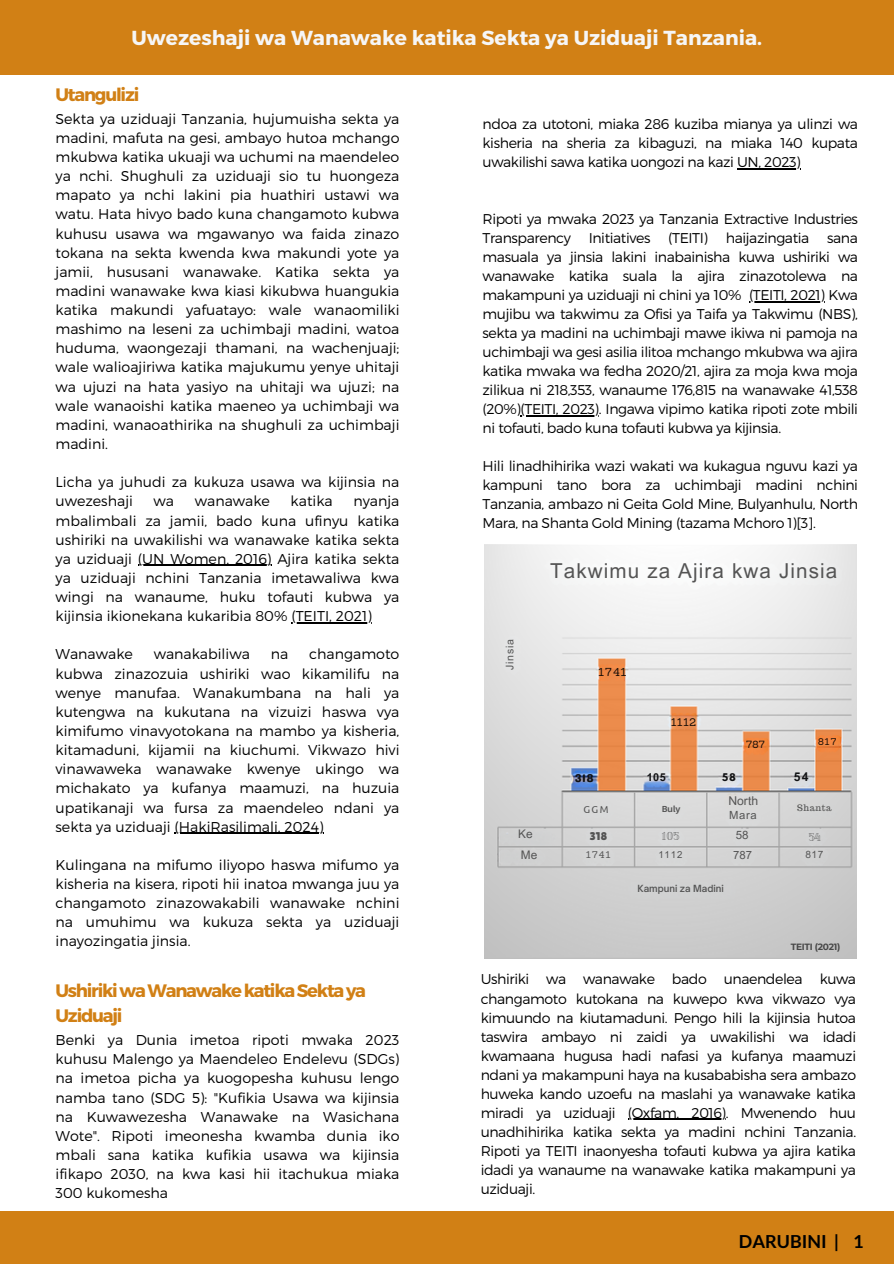
<style>
.page{position:relative;width:894px;height:1264px;background:#fff}
.page>*{position:absolute;margin:0;border:0;box-sizing:border-box;transform-origin:0 0}
.t1{font:20.55px "Arial MT Pro";letter-spacing:.055em;color:#545454}
.t2{font:700 20.25px "Montserrat";color:#f6f6f6}
.t3{font:700 18px/24.8px "Montserrat";letter-spacing:-.07em;color:#d18015}
.t4{font:700 18px "Lato";color:#000}
.t5{font:300 14.25px/19.2px "Montserrat";color:#000;text-align:justify}
.t6{font:300 14.1px/19px "Montserrat";letter-spacing:-.03em;color:#000;text-align:justify}
.t7{font:12.15px "Arial MT Pro";color:#545454}
.t8{font:700 12.15px "Arial MT Pro";color:#111214}
.t9{font:11.85px "Arial MT Pro";color:#545454}
.t10{font:11.55px "Cheque";color:#545454}
.t11{font:11.55px "Arial MT Pro";color:#545454}
.t12{font:11.4px "Cheque";color:#545454}
.t13{font:11.25px "Arial MT Pro";letter-spacing:.06em;color:#545454}
.t14{font:11.25px "Sanchez";color:#170d07}
.t15{font:11.25px "Lilita One";color:#545454}
.t16{font:11.1px "Genty Sans";color:#111214}
.t17{font:700 10.95px "Arial MT Pro";color:#111214}
.t18{font:10.8px "Sanchez";color:#170d07}
.t19{font:10.5px "Arial MT Pro";letter-spacing:.065em;color:#545454}
.t20{font:10.05px "Sanchez";color:#170d07}
.t21{font:10.05px "Ubuntu";color:#545454}
.t22{font:10.05px "Arial MT Pro";color:#545454}
.t23{font:9.75px "Arial MT Pro";color:#545454}
.t24{font:600 9.45px "Open Sauce One";color:#545454}
.t25{font:9.45px "Sanchez";color:#545454}
.t26{font:9.45px "Sanchez";color:#170d07}
.t27{font:9.45px "Hussar Bd";color:#111214}
.t28{font:700 9px "Montserrat";letter-spacing:-.03em;color:#474747}
.t29{font:8.85px "Trocchi";letter-spacing:.045em;color:#545454}
.t30{font:700 8.7px "Aileron";color:#545454}
</style>
<div class="page">
<div style="left:0;top:1210px;width:893px;height:53px;background:#d18015"></div>
<div style="left:0;top:0;width:893px;height:75px;background:#d18015"></div>
<img style="left:484px;top:545px;width:371px;height:413px">
<hr style="left:138px;top:565px;width:133px;height:1px;background:#000">
<hr style="left:291px;top:622px;width:81px;height:1px;background:#000">
<hr style="left:175px;top:832px;width:148px;height:2px;background:#000">
<hr style="left:736px;top:168px;width:64px;height:1px;background:#000">
<hr style="left:748px;top:301px;width:76px;height:1px;background:#000">
<hr style="left:520px;top:415px;width:78px;height:1px;background:#000">
<hr style="left:627px;top:1118px;width:98px;height:1px;background:#000">
<h1 class="t2" style="left:131px;top:25px;width:632px">Uwezeshaji wa Wanawake katika Sekta ya Uziduaji Tanzania.</h1>
<p class="t3" style="left:55px;top:82px;width:85px">Utangulizi</p>
<h5 class="t5" style="left:55px;top:108px;width:345px">Sekta ya uziduaji Tanzania, hujumuisha sekta ya madini, mafuta na gesi, ambayo hutoa mchango mkubwa katika ukuaji wa uchumi na maendeleo ya nchi. Shughuli za uziduaji sio tu huongeza mapato ya nchi lakini pia huathiri ustawi wa watu. Hata hivyo bado kuna changamoto kubwa kuhusu usawa wa mgawanyo wa faida zinazo tokana na sekta kwenda kwa makundi yote ya jamii, hususani wanawake. Katika sekta ya madini wanawake kwa kiasi kikubwa huangukia katika makundi yafuatayo: wale wanaomiliki mashimo na leseni za uchimbaji madini, watoa huduma, waongezaji thamani, na wachenjuaji; wale walioajiriwa katika majukumu yenye uhitaji wa ujuzi na hata yasiyo na uhitaji wa ujuzi; na wale wanaoishi katika maeneo ya uchimbaji wa madini, wanaoathirika na shughuli za uchimbaji madini.</h5>
<h5 class="t5" style="left:55px;top:472px;width:345px">Licha ya juhudi za kukuza usawa wa kijinsia na uwezeshaji</h5>
<h5 class="t5" style="left:154px;top:491px;width:22px">wa</h5>
<h5 class="t5" style="left:195px;top:491px;width:77px">wanawake</h5>
<h5 class="t5" style="left:290px;top:491px;width:44px">katika</h5>
<h5 class="t5" style="left:55px;top:491px;width:345px;text-indent:298px">nyanja mbalimbali za jamii, bado kuna ufinyu katika ushiriki na uwakilishi wa wanawake katika sekta ya uziduaji (UN Women, 2016) Ajira katika sekta</h5>
<h5 class="t5" style="left:55px;top:567px;width:345px">ya uziduaji nchini Tanzania imetawaliwa kwa wingi na wanaume, huku tofauti kubwa ya kijinsia ikionekana kukaribia 80% (TEITI, 2021)</h5>
<h5 class="t5" style="left:55px;top:644px;width:79px">Wanawake</h5>
<h5 class="t5" style="left:154px;top:644px;width:98px">wanakabiliwa</h5>
<h5 class="t5" style="left:271px;top:644px;width:19px">na</h5>
<h5 class="t5" style="left:55px;top:644px;width:345px;text-indent:253px">changamoto kubwa zinazozuia ushiriki wao kikamilifu na wenye manufaa. Wanakumbana na hali ya kutengwa na kukutana na vizuizi haswa vya kimifumo vinavyotokana na mambo ya kisheria, kitamaduni, kijamii na kiuchumi. Vikwazo hivi vinawaweka wanawake kwenye ukingo wa michakato ya kufanya maamuzi, na huzuia upatikanaji wa fursa za maendeleo ndani ya sekta ya uziduaji (HakiRasilimali, 2024)</h5>
<h5 class="t5" style="left:55px;top:854px;width:345px">Kulingana na mifumo iliyopo haswa mifumo ya kisheria na kisera, ripoti hii inatoa mwanga juu ya changamoto zinazowakabili wanawake nchini na umuhimu wa kukuza sekta ya uziduaji inayozingatia jinsia.</h5>
<h6 class="t3" style="left:55px;top:977px;width:312px">Ushiriki wa Wanawake katika Sekta ya<br>Uziduaji</h6>
<p class="t5" style="left:55px;top:1029px;width:345px">Benki ya Dunia imetoa ripoti mwaka 2023 kuhusu Malengo ya Maendeleo Endelevu (SDGs) na imetoa picha ya kuogopesha kuhusu lengo namba tano (SDG 5): "Kufikia Usawa wa kijinsia na Kuwawezesha Wanawake na Wasichana Wote". Ripoti imeonesha kwamba dunia iko mbali sana katika kufikia usawa wa kijinsia ifikapo 2030, na kwa kasi hii itachukua miaka 300 kukomesha</p>
<h5 class="t6" style="left:482px;top:114px;width:377px">ndoa za utotoni, miaka 286 kuziba mianya ya ulinzi wa kisheria na sheria za kibaguzi, na miaka 140 kupata uwakilishi sawa katika uongozi na kazi UN, 2023)</h5>
<p class="t6" style="left:482px;top:209px;width:377px">Ripoti ya mwaka 2023 ya Tanzania Extractive Industries<br>Transparency</p>
<p class="t6" style="left:588px;top:228px;width:63px">Initiatives</p>
<p class="t6" style="left:668px;top:228px;width:41px">(TEITI)</p>
<p class="t6" style="left:725px;top:228px;width:85px">haijazingatia</p>
<p class="t6" style="left:482px;top:228px;width:377px;text-align:right">sana<br>masuala ya jinsia lakini inabainisha kuwa ushiriki wa</p>
<h2 class="t6" style="left:482px;top:266px;width:377px">wanawake katika suala la ajira zinazotolewa na makampuni ya uziduaji ni chini ya 10%</h2>
<p class="t6" style="left:482px;top:285px;width:377px;text-indent:266px">(TEITI, 2021) Kwa mujibu wa takwimu za Ofisi ya Taifa ya Takwimu (NBS), sekta ya madini na uchimbaji mawe ikiwa ni pamoja na uchimbaji wa gesi asilia ilitoa mchango mkubwa wa ajira katika mwaka wa fedha 2020/21, ajira za moja kwa moja zilikua ni 218,353, wanaume 176,815 na wanawake 41,538 (20%)(TEITI, 2023). Ingawa vipimo katika ripoti zote mbili</p>
<p class="t6" style="left:482px;top:418px;width:300px">ni tofauti, bado kuna tofauti kubwa ya kijinsia.</p>
<p class="t6" style="left:482px;top:456px;width:377px">Hili linadhihirika wazi wakati wa kukagua nguvu kazi ya kampuni tano bora za uchimbaji madini nchini Tanzania, ambazo ni Geita Gold Mine, Bulyanhulu, North Mara, na Shanta Gold Mining (tazama Mchoro 1)[3].</p>
<p class="t1" style="left:550px;top:563px;width:289px">Takwimu za Ajira kwa Jinsia</p>
<p class="t19" style="left:505px;top:669px;width:32px;rotate:-90deg">Jinsia</p>
<p class="t9" style="left:518px;top:829px;width:16px">Ke</p>
<p class="t14" style="left:598px;top:665px;width:30px">1741</p>
<p class="t18" style="left:671px;top:715px;width:26px">1112</p>
<p class="t20" style="left:745px;top:738px;width:20px">787</p>
<p class="t26" style="left:817px;top:735px;width:20px">817</p>
<p class="t16" style="left:574px;top:771px;width:20px">318</p>
<p class="t17" style="left:646px;top:773px;width:20px">105</p>
<p class="t27" style="left:721px;top:773px;width:16px">58</p>
<p class="t8" style="left:793px;top:772px;width:16px">54</p>
<p class="t7" style="left:728px;top:796px;width:31px">North</p>
<p class="t21" style="left:583px;top:803px;width:26px">GGM</p>
<p class="t30" style="left:661px;top:803px;width:20px">Buly</p>
<p class="t29" style="left:797px;top:801px;width:36px">Shanta</p>
<p class="t13" style="left:729px;top:810px;width:29px">Mara</p>
<p class="t15" style="left:589px;top:829px;width:19px">318</p>
<p class="t10" style="left:661px;top:828px;width:19px">105</p>
<p class="t11" style="left:735px;top:830px;width:14px">58</p>
<h5 class="t12" style="left:808px;top:829px;width:14px">54</h5>
<h4 class="t9" style="left:520px;top:850px;width:18px">Me</h4>
<h5 class="t25" style="left:586px;top:848px;width:26px">1741</h5>
<h3 class="t23" style="left:658px;top:851px;width:26px">1112</h3>
<p class="t13" style="left:733px;top:851px;width:20px">787</p>
<p class="t22" style="left:805px;top:850px;width:20px">817</p>
<p class="t24" style="left:637px;top:882px;width:88px">Kampuni za Madini</p>
<p class="t28" style="left:790px;top:941px;width:51px">TEITI (2021)</p>
<p class="t6" style="left:480px;top:969px;width:377px">Ushiriki wa wanawake bado unaendelea kuwa changamoto kutokana na kuwepo kwa vikwazo vya kimuundo na kiutamaduni. Pengo hili la kijinsia hutoa taswira ambayo ni zaidi ya uwakilishi wa idadi kwamaana hugusa hadi nafasi ya kufanya maamuzi ndani ya makampuni haya na kusababisha sera ambazo huweka kando uzoefu na maslahi ya wanawake katika miradi ya uziduaji</p>
<p class="t6" style="left:480px;top:1102px;width:377px;text-indent:147px">(Oxfam, 2016). Mwenendo huu unadhihirika katika sekta ya madini nchini Tanzania.<br>Ripoti ya TEITI inaonyesha tofauti kubwa ya ajira katika idadi ya wanaume na wanawake katika makampuni ya uziduaji.</p>
<h5 class="t4" style="left:738px;top:1230px;width:126px">DARUBINI | 1</h5>
</div>
